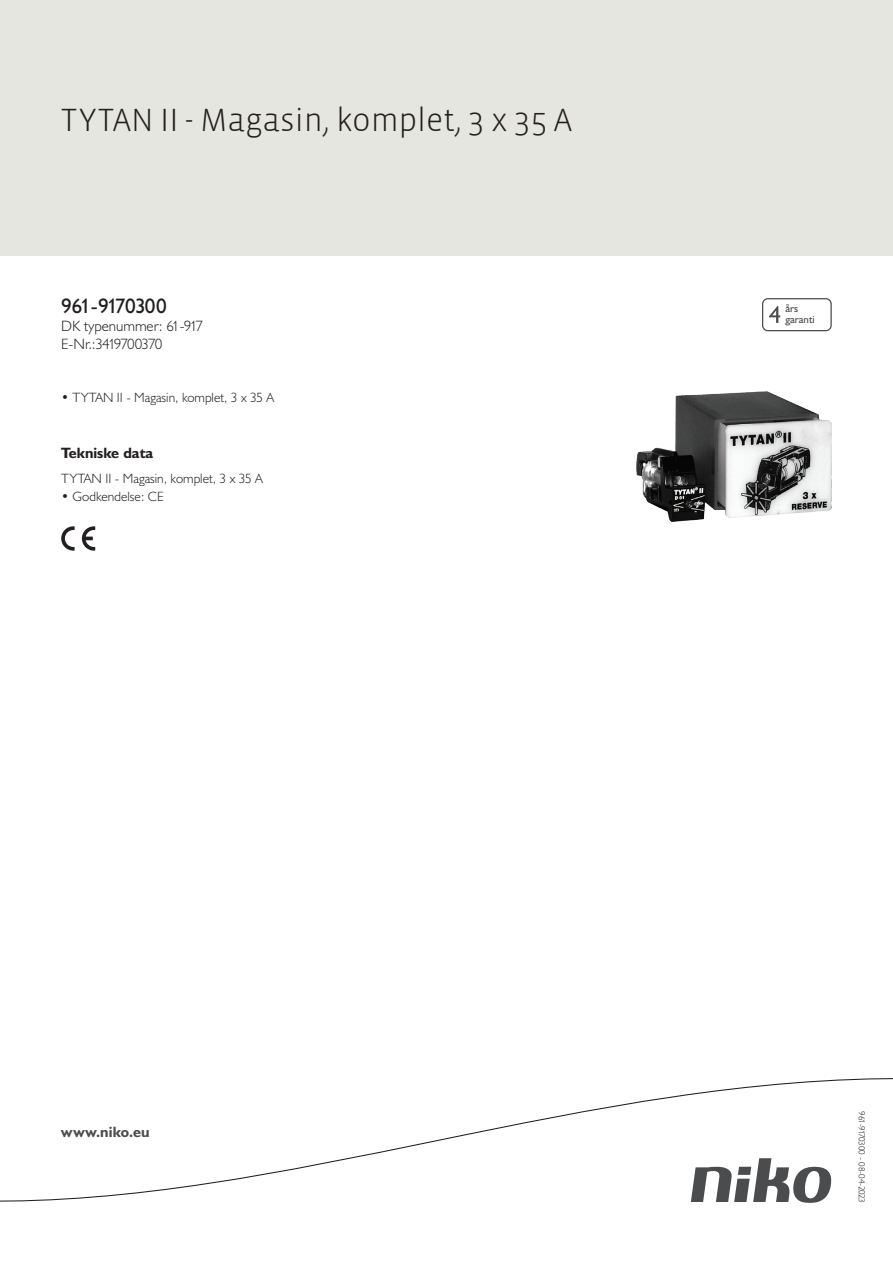
<style>
.page{position:relative;width:893px;height:1263px;background:#fff}
.page>*{position:absolute;margin:0;border:0;box-sizing:border-box;transform-origin:0 0}
.Title_datasheets{font:300 33px "Vista Sans";color:#231f20}
.Article_number{font:21px "Humanist 521 BT";letter-spacing:-.035em;color:#231f20}
.ENumber{font:300 15px "Humanist 521 BT";letter-spacing:-.01em;color:#231f20}
.ENumber-2{font:300 15px "Humanist 521 BT";letter-spacing:-.055em;color:#231f20}
.Titles_parts{font:700 15px "Humanist 521 BT";color:#231f20}
.titel_afbeelding{font:700 15px "Humanist 521 BT";letter-spacing:.005em;color:#4b4c4d}
.Platte_tekst_CAB{font:300 13.5px "Humanist 521 BT";color:#231f20}
.USP_Bullets{font:300 13.5px "Humanist 521 BT";color:#231f20}
.t1{font:10.8px/10.8px "Humanist 521 BT";color:#4b4c4d}
.Revision{font:300 9px "Humanist 521 BT";letter-spacing:-.04em;color:#231f20}
</style>
<div class="page">
<div style="left:0;top:0;width:893px;height:255px;background:#e6e6e0"></div>
<svg style="left:82px;top:526px;width:13px;height:25px"></svg>
<svg style="left:61px;top:526px;width:14px;height:25px"></svg>
<svg style="left:762px;top:298px;width:70px;height:33px"></svg>
<svg style="left:0;top:1078px;width:893px;height:125px"></svg>
<img style="left:636px;top:391px;width:196px;height:131px">
<p class="Title_datasheets" style="left:61px;top:100px;width:513px">TYTAN II - Magasin, komplet, 3 x 35 A</p>
<p class="Article_number" style="left:61px;top:293px;width:107px">961-9170300</p>
<p class="ENumber" style="left:61px;top:316px;width:143px">DK typenummer: 61-917</p>
<p class="ENumber-2" style="left:61px;top:334px;width:103px">E-Nr.:3419700370</p>
<p class="Platte_tekst_CAB" style="left:61px;top:389px;width:214px">• TYTAN II - Magasin, komplet, 3 x 35 A</p>
<p class="Titles_parts" style="left:61px;top:444px;width:94px">Tekniske data</p>
<p class="Platte_tekst_CAB" style="left:61px;top:470px;width:203px">TYTAN II - Magasin, komplet, 3 x 35 A</p>
<p class="USP_Bullets" style="left:61px;top:488px;width:104px">• Godkendelse: CE</p>
<p class="t1" style="left:785px;top:303px;width:31px">års garanti</p>
<p class="titel_afbeelding" style="left:61px;top:1122px;width:90px">www.niko.eu</p>
<p class="Revision" style="left:868px;top:1111px;width:93px;rotate:90deg">961-9170300 - 08-04-2023</p>
</div>
